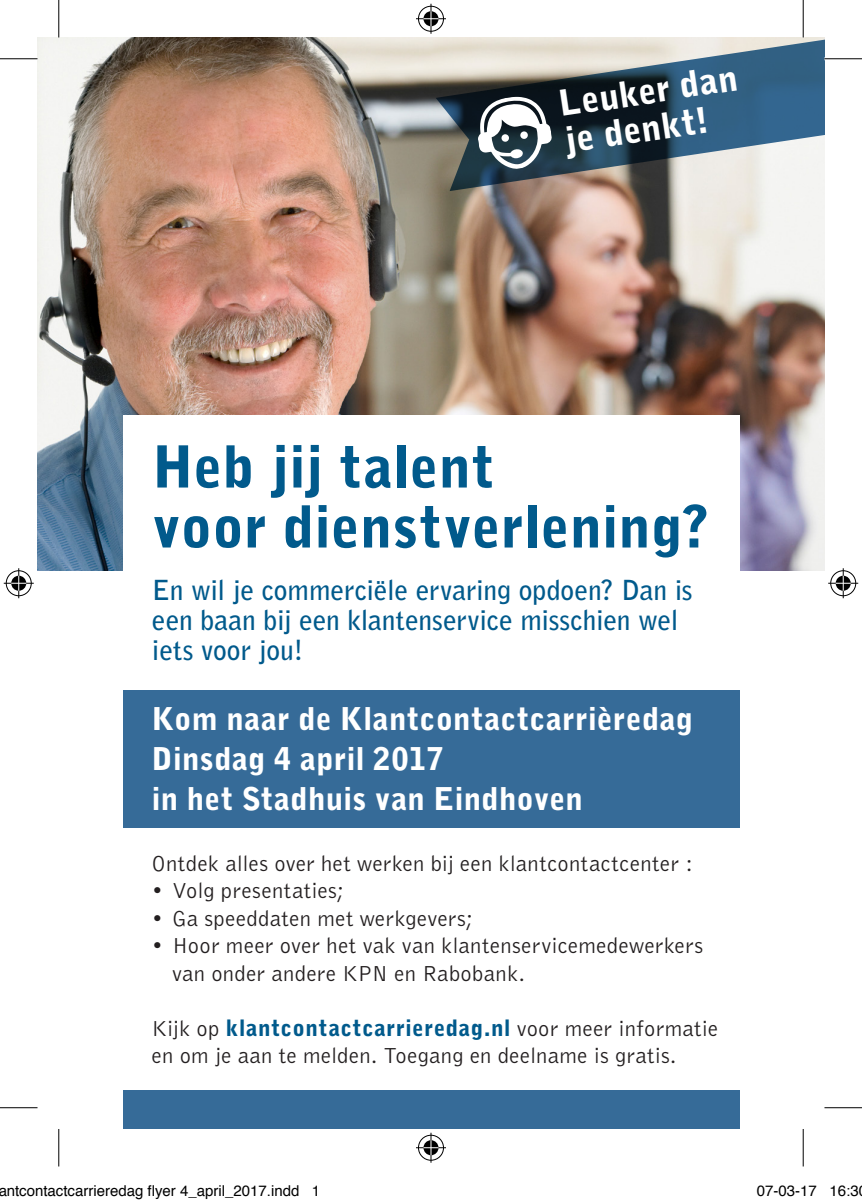
<style>
.page{position:relative;width:862px;height:1204px;background:#fff}
.page>*{position:absolute;margin:0;border:0;box-sizing:border-box;transform-origin:0 0}
.t1{font:900 57.5px/60px "Bell Gothic";letter-spacing:.005em;color:#015a8c}
.t2{font:900 35.5px/37px "Bell Gothic";color:#fff}
.t3{font:900 31.25px/40px "Bell Gothic";letter-spacing:.015em;color:#fff}
.t4{font:700 27.5px/30px "Bell Gothic";letter-spacing:-.005em;color:#015a8c}
.t5{font:300 22.5px/27.5px "Bell Gothic";letter-spacing:.015em;color:#231f20}
.t6{font:15px "Helvetica";color:#000}
.s1{font-weight:900;color:#015a8c}
</style>
<div class="page">
<img style="left:38px;top:37px;width:786px;height:533px">
<div style="left:123px;top:415px;width:616px;height:160px;background:#fff"></div>
<div style="left:123px;top:1091px;width:616px;height:38px;background:#366b98"></div>
<div style="left:123px;top:690px;width:616px;height:138px;background:#366b98"></div>
<svg style="left:436px;top:38px;width:388px;height:153px;background:#6e7d86"></svg>
<svg style="left:478px;top:97px;width:74px;height:72px"></svg>
<div style="left:501px;top:134px;width:8px;height:8px;background:#fff;border-radius:50%"></div>
<div style="left:520px;top:131px;width:8px;height:8px;background:#fff;border-radius:50%"></div>
<hr style="left:0;top:58px;width:38px;height:1px;background:#000">
<hr style="left:824px;top:58px;width:38px;height:1px;background:#000">
<hr style="left:0;top:1107px;width:38px;height:1px;background:#000">
<hr style="left:824px;top:1107px;width:38px;height:1px;background:#000">
<hr style="left:58px;top:0;width:1px;height:37px;background:#000">
<hr style="left:58px;top:1129px;width:1px;height:37px;background:#000">
<hr style="left:802px;top:0;width:1px;height:37px;background:#000">
<hr style="left:802px;top:1129px;width:1px;height:37px;background:#000">
<div style="left:417px;top:5px;width:28px;height:28px;border:3px solid #fff;border-radius:50%"></div>
<hr style="left:416px;top:17px;width:30px;height:3px;background:#fff">
<hr style="left:429px;top:4px;width:3px;height:30px;background:#fff">
<div style="left:422px;top:10px;width:18px;height:18px;border:3px solid #fff;border-radius:50%"></div>
<div style="left:418px;top:6px;width:26px;height:26px;border:1px solid #000;border-radius:50%"></div>
<hr style="left:416px;top:18px;width:30px;height:1px;background:#000">
<hr style="left:430px;top:4px;width:1px;height:30px;background:#000">
<svg style="left:423px;top:11px;width:15px;height:15px"></svg>
<div style="left:417px;top:1134px;width:28px;height:28px;border:3px solid #fff;border-radius:50%"></div>
<hr style="left:416px;top:1146px;width:30px;height:3px;background:#fff">
<hr style="left:429px;top:1133px;width:3px;height:30px;background:#fff">
<div style="left:422px;top:1139px;width:18px;height:18px;border:3px solid #fff;border-radius:50%"></div>
<div style="left:418px;top:1135px;width:26px;height:25px;border:1px solid #000;border-radius:50%"></div>
<hr style="left:416px;top:1147px;width:30px;height:1px;background:#000">
<hr style="left:430px;top:1133px;width:1px;height:30px;background:#000">
<svg style="left:423px;top:1140px;width:15px;height:15px"></svg>
<div style="left:5px;top:569px;width:28px;height:28px;border:3px solid #fff;border-radius:50%"></div>
<hr style="left:4px;top:582px;width:30px;height:3px;background:#fff">
<hr style="left:17px;top:568px;width:3px;height:30px;background:#fff">
<div style="left:10px;top:574px;width:18px;height:18px;border:3px solid #fff;border-radius:50%"></div>
<div style="left:6px;top:570px;width:26px;height:26px;border:1px solid #000;border-radius:50%"></div>
<hr style="left:4px;top:583px;width:30px;height:1px;background:#000">
<hr style="left:18px;top:568px;width:1px;height:30px;background:#000">
<svg style="left:11px;top:576px;width:15px;height:15px"></svg>
<div style="left:829px;top:569px;width:28px;height:28px;border:3px solid #fff;border-radius:50%"></div>
<hr style="left:828px;top:582px;width:30px;height:3px;background:#fff">
<hr style="left:841px;top:568px;width:3px;height:30px;background:#fff">
<div style="left:834px;top:574px;width:18px;height:18px;border:3px solid #fff;border-radius:50%"></div>
<div style="left:830px;top:570px;width:26px;height:26px;border:1px solid #000;border-radius:50%"></div>
<hr style="left:828px;top:583px;width:30px;height:1px;background:#000">
<hr style="left:842px;top:568px;width:1px;height:30px;background:#000">
<svg style="left:835px;top:576px;width:15px;height:15px"></svg>
<h2 class="t2" style="left:557px;top:85px;width:181px;rotate:-8deg">Leuker dan je denkt!</h2>
<h1 class="t1" style="left:152px;top:438px;width:559px">Heb jij talent<br>voor dienstverlening?</h1>
<p class="t4" style="left:152px;top:576px;width:542px">En wil je commerciële ervaring opdoen? Dan is een baan bij een klantenservice misschien wel iets voor jou!</p>
<h3 class="t3" style="left:152px;top:699px;width:543px">Kom naar de Klantcontactcarrièredag<br>Dinsdag 4 april 2017<br>in het Stadhuis van Eindhoven</h3>
<p class="t5" style="left:152px;top:849px;width:542px">Ontdek alles over het werken bij een klantcontactcenter :</p>
<p class="t5" style="left:152px;top:877px;width:194px">• Volg presentaties;</p>
<p class="t5" style="left:152px;top:904px;width:323px">• Ga speeddaten met werkgevers;</p>
<p class="t5" style="left:172px;top:932px;width:533px;text-indent:-20px">• Hoor meer over het vak van klantenservicemedewerkers van onder andere KPN en Rabobank.</p>
<p class="t5" style="left:152px;top:1014px;width:567px">Kijk op <span class="s1">klantcontactcarrieredag.nl</span> voor meer informatie en om je aan te melden. Toegang en deelname is gratis.</p>
<p class="t6" style="left:-2px;top:1180px;width:323px">antcontactcarrieredag flyer 4_april_2017.indd 1</p>
<p class="t6" style="left:757px;top:1180px;width:103px">07-03-17 16:3</p>
</div>
